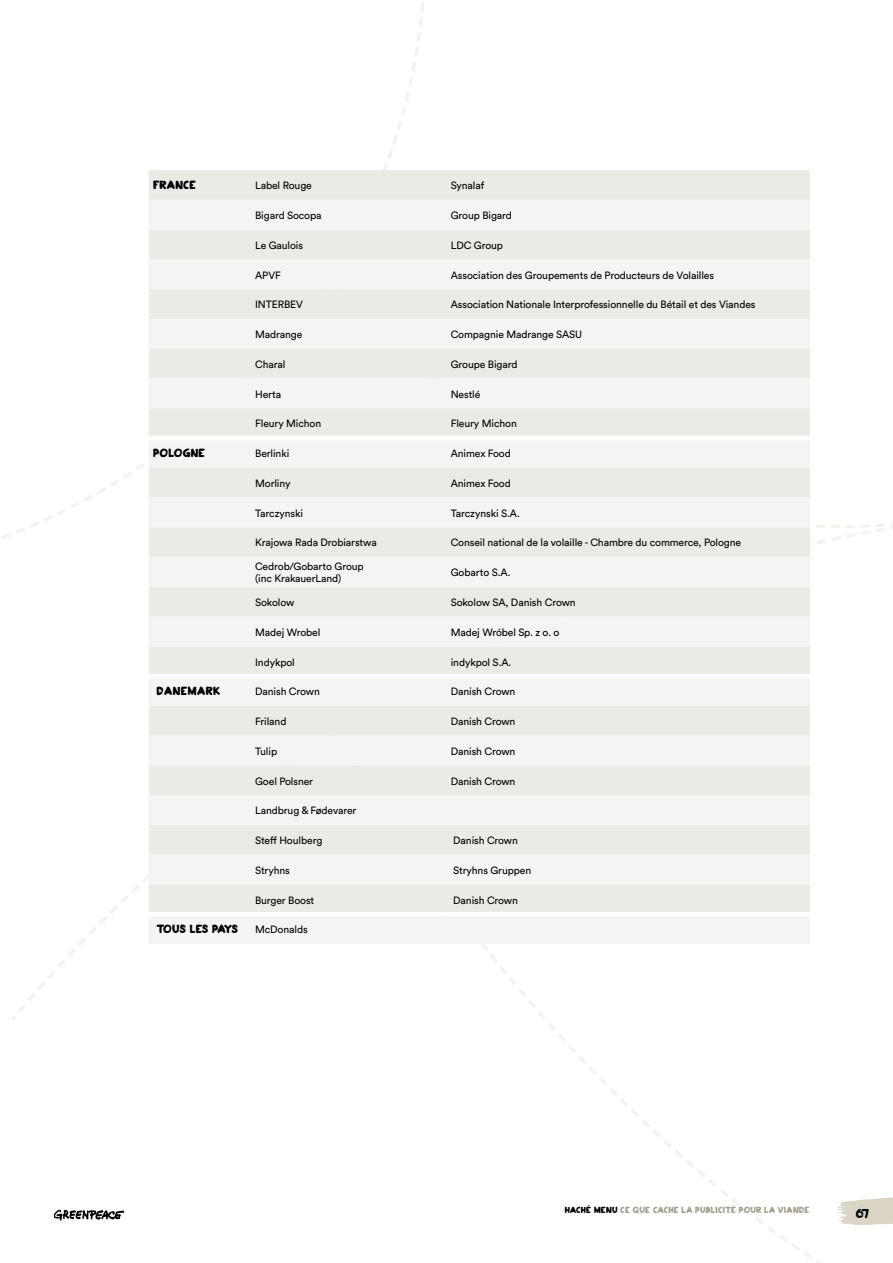
<style>
.page{position:relative;width:893px;height:1263px;background:#fff}
.page>*{position:absolute;margin:0;border:0;box-sizing:border-box;transform-origin:0 0}
.t1{font:13.05px "DK Plakkaat";color:#000}
.t2{font:12px "DK Plakkaat";letter-spacing:.03em;color:#000}
.t3{font:12px "DK Plakkaat";letter-spacing:-.055em;color:#000}
.t4{font:10.5px/12px "Circular Std Book";letter-spacing:-.01em;color:#000}
.t5{font:9px "DK Plakkaat";letter-spacing:.03em;color:#a49f92}
.s1{color:#000}
</style>
<div class="page">
<svg style="left:835px;top:1197px;width:58px;height:28px"></svg>
<svg style="left:54px;top:1210px;width:70px;height:10px"></svg>
<div style="left:149px;top:170px;width:661px;height:30px;background:#ebeae7"></div>
<svg style="left:149px;top:200px;width:661px;height:744px;fill:#f5f4f3"></svg>
<hr style="left:149px;top:436px;width:102px;height:4px;background:#fff">
<hr style="left:251px;top:436px;width:195px;height:4px;background:#fff">
<hr style="left:446px;top:436px;width:364px;height:4px;background:#fff">
<hr style="left:149px;top:674px;width:102px;height:4px;background:#fff">
<hr style="left:251px;top:674px;width:195px;height:4px;background:#fff">
<hr style="left:446px;top:674px;width:364px;height:4px;background:#fff">
<hr style="left:149px;top:912px;width:102px;height:4px;background:#fff">
<hr style="left:251px;top:912px;width:195px;height:4px;background:#fff">
<hr style="left:446px;top:912px;width:364px;height:4px;background:#fff">
<p class="t2" style="left:153px;top:178px;width:45px">FRANCE</p>
<p class="t4" style="left:255px;top:179px;width:58px">Label Rouge</p>
<p class="t4" style="left:451px;top:179px;width:35px">Synalaf</p>
<p class="t4" style="left:255px;top:209px;width:68px">Bigard Socopa</p>
<p class="t4" style="left:451px;top:209px;width:63px">Group Bigard</p>
<p class="t4" style="left:255px;top:239px;width:50px">Le Gaulois</p>
<p class="t4" style="left:451px;top:239px;width:54px">LDC Group</p>
<p class="t4" style="left:255px;top:269px;width:27px">APVF</p>
<p class="t4" style="left:451px;top:269px;width:265px">Association des Groupements de Producteurs de Volailles</p>
<p class="t4" style="left:255px;top:298px;width:49px">INTERBEV</p>
<p class="t4" style="left:451px;top:298px;width:306px">Association Nationale Interprofessionnelle du Bétail et des Viandes</p>
<p class="t4" style="left:255px;top:328px;width:49px">Madrange</p>
<p class="t4" style="left:451px;top:328px;width:133px">Compagnie Madrange SASU</p>
<p class="t4" style="left:255px;top:358px;width:32px">Charal</p>
<p class="t4" style="left:451px;top:358px;width:68px">Groupe Bigard</p>
<p class="t4" style="left:255px;top:388px;width:28px">Herta</p>
<p class="t4" style="left:451px;top:388px;width:31px">Nestlé</p>
<p class="t4" style="left:255px;top:418px;width:68px">Fleury Michon</p>
<p class="t4" style="left:451px;top:418px;width:68px">Fleury Michon</p>
<p class="t2" style="left:153px;top:446px;width:54px">POLOGNE</p>
<p class="t4" style="left:255px;top:447px;width:36px">Berlinki</p>
<p class="t4" style="left:451px;top:447px;width:62px">Animex Food</p>
<p class="t4" style="left:255px;top:477px;width:37px">Morliny</p>
<p class="t4" style="left:451px;top:477px;width:62px">Animex Food</p>
<p class="t4" style="left:255px;top:507px;width:49px">Tarczynski</p>
<p class="t4" style="left:451px;top:507px;width:71px">Tarczynski S.A.</p>
<p class="t4" style="left:255px;top:537px;width:123px">Krajowa Rada Drobiarstwa</p>
<p class="t4" style="left:451px;top:537px;width:292px">Conseil national de la volaille - Chambre du commerce, Pologne</p>
<p class="t4" style="left:255px;top:560px;width:110px">Cedrob/Gobarto Group (inc KrakauerLand)</p>
<p class="t4" style="left:451px;top:566px;width:61px">Gobarto S.A.</p>
<p class="t4" style="left:255px;top:596px;width:41px">Sokolow</p>
<p class="t4" style="left:451px;top:596px;width:126px">Sokolow SA, Danish Crown</p>
<p class="t4" style="left:255px;top:626px;width:67px">Madej Wrobel</p>
<p class="t4" style="left:451px;top:626px;width:110px">Madej Wróbel Sp. z o. o</p>
<p class="t4" style="left:255px;top:656px;width:41px">Indykpol</p>
<p class="t4" style="left:451px;top:656px;width:62px">indykpol S.A.</p>
<p class="t2" style="left:156px;top:684px;width:66px">DANEMARK</p>
<p class="t4" style="left:255px;top:685px;width:66px">Danish Crown</p>
<p class="t4" style="left:451px;top:685px;width:66px">Danish Crown</p>
<p class="t4" style="left:255px;top:715px;width:33px">Friland</p>
<p class="t4" style="left:451px;top:715px;width:66px">Danish Crown</p>
<p class="t4" style="left:255px;top:745px;width:24px">Tulip</p>
<p class="t4" style="left:451px;top:745px;width:66px">Danish Crown</p>
<p class="t4" style="left:255px;top:775px;width:59px">Goel Polsner</p>
<p class="t4" style="left:451px;top:775px;width:66px">Danish Crown</p>
<p class="t4" style="left:255px;top:804px;width:103px">Landbrug &amp; Fødevarer</p>
<p class="t4" style="left:255px;top:834px;width:69px">Steff Houlberg</p>
<p class="t4" style="left:453px;top:834px;width:66px">Danish Crown</p>
<p class="t4" style="left:255px;top:864px;width:36px">Stryhns</p>
<p class="t4" style="left:453px;top:864px;width:80px">Stryhns Gruppen</p>
<p class="t4" style="left:255px;top:894px;width:61px">Burger Boost</p>
<p class="t4" style="left:453px;top:894px;width:66px">Danish Crown</p>
<p class="t3" style="left:156px;top:922px;width:83px">TOUS LES PAYS</p>
<p class="t4" style="left:255px;top:923px;width:54px">McDonalds</p>
<p class="t5" style="left:565px;top:1204px;width:246px"><span class="s1">HACHÉ MENU</span> CE QUE CACHE LA PUBLICITÉ POUR LA VIANDE</p>
<p class="t1" style="left:856px;top:1205px;width:15px">67</p>
</div>
